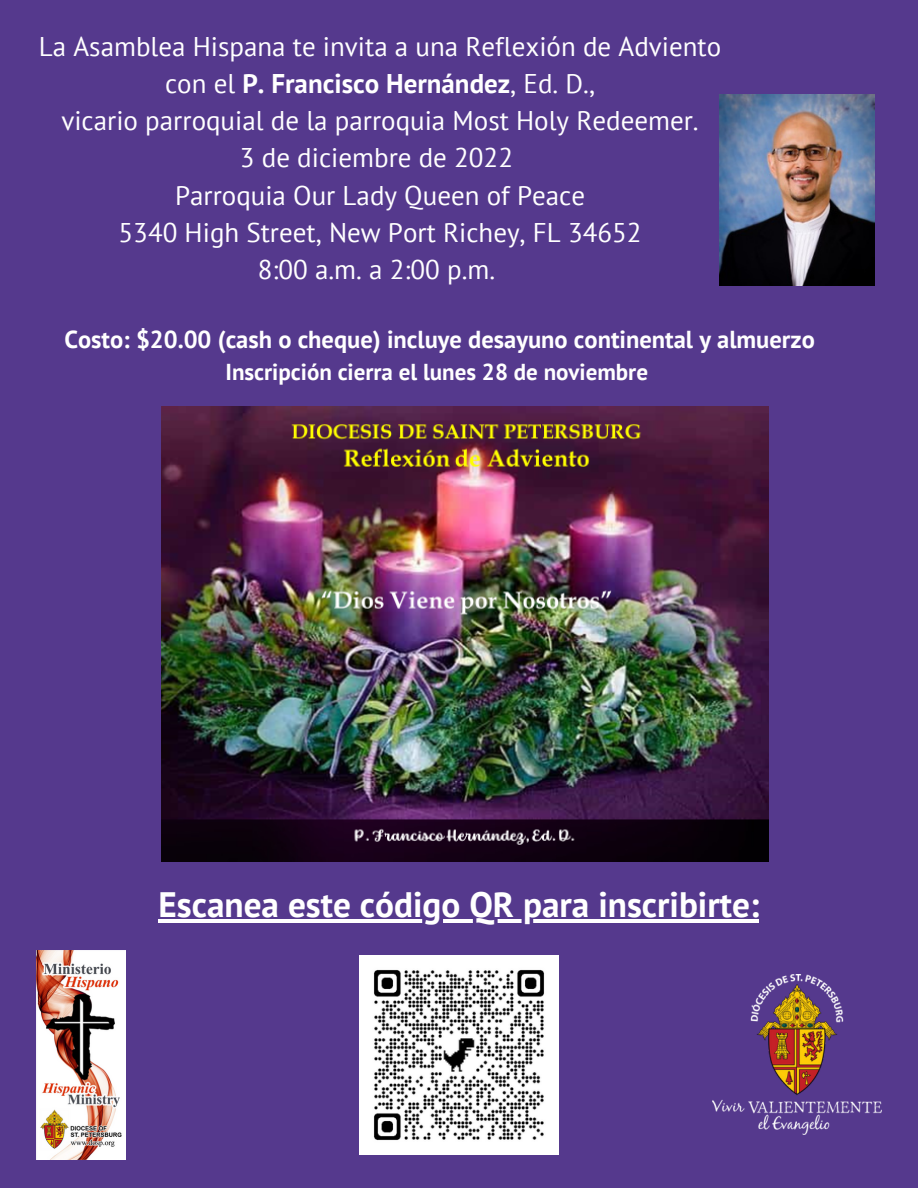
<style>
.page{position:relative;width:918px;height:1188px;background:#55398d}
.page>*{position:absolute;margin:0;border:0;box-sizing:border-box;transform-origin:0 0}
.t1{font:700 35.25px "PT Sans";color:#fff}
.t2{font:27px/37.2px "PT Sans";color:#fff;text-align:center}
.t3{font:700 24.45px "PT Sans";color:#fff}
.t4{font:700 22.95px "PT Sans";color:#fff}
.s1{font-weight:700}
</style>
<div class="page">
<img style="left:36px;top:951px;width:89px;height:208px">
<img style="left:712px;top:975px;width:170px;height:160px">
<img style="left:161px;top:406px;width:608px;height:456px">
<img style="left:719px;top:94px;width:156px;height:191px">
<img style="left:360px;top:955px;width:199px;height:200px">
<hr style="left:159px;top:919px;width:600px;height:3px;background:#fff">
<p class="t2" style="left:39px;top:27px;width:684px">La Asamblea Hispana te invita a una Reflexión de Adviento con el <span class="s1">P. Francisco Hernández</span>, Ed. D.,<br>vicario parroquial de la parroquia Most Holy Redeemer.<br>3 de diciembre de 2022<br>Parroquia Our Lady Queen of Peace<br>5340 High Street, New Port Richey, FL 34652<br>8:00 a.m. a 2:00 p.m.</p>
<p class="t3" style="left:64px;top:323px;width:752px">Costo: $20.00 (cash o cheque) incluye desayuno continental y almuerzo</p>
<p class="t4" style="left:225px;top:357px;width:424px">Inscripción cierra el lunes 28 de noviembre</p>
<h1 class="t1" style="left:159px;top:881px;width:602px">Escanea este código QR para inscribirte:</h1>
</div>
